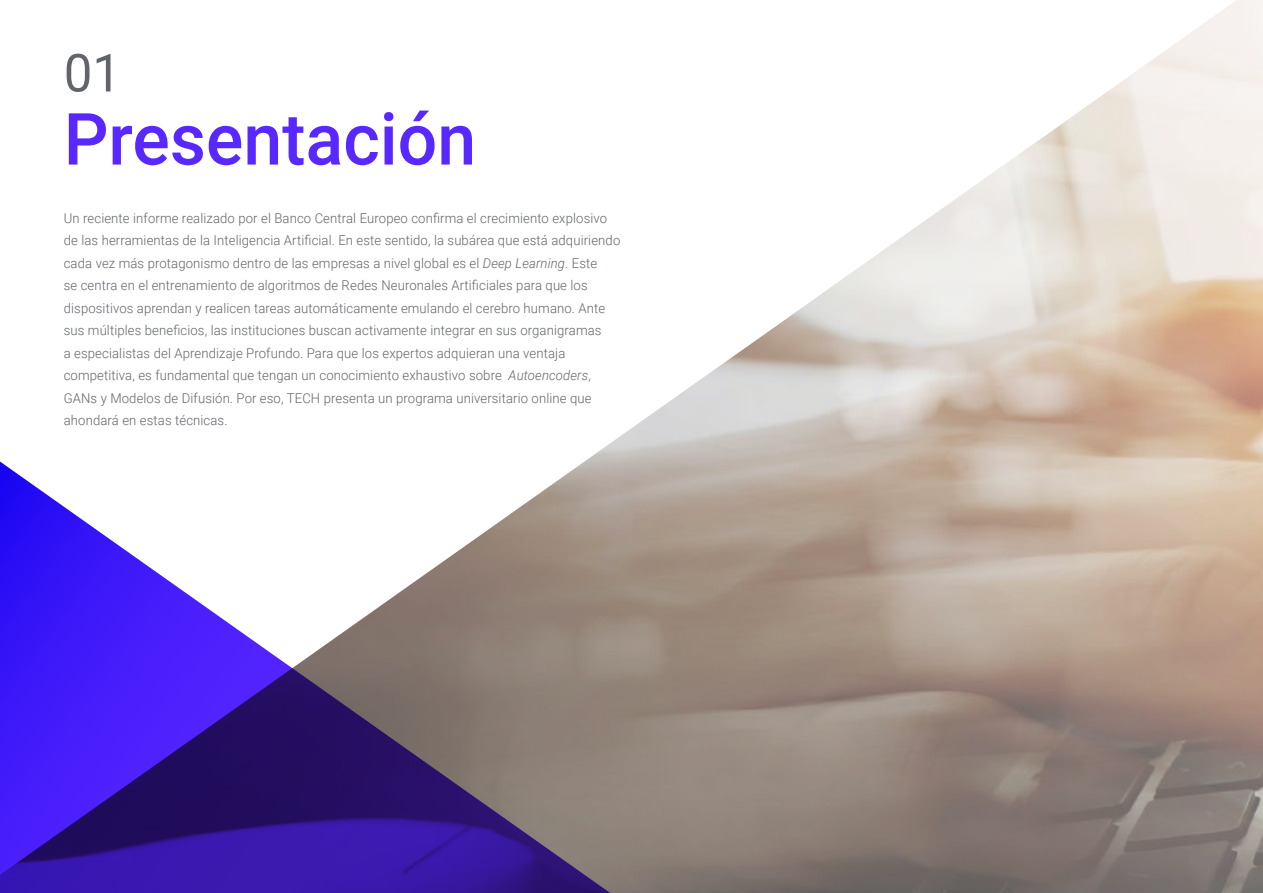
<style>
.page{position:relative;width:1263px;height:893px;background:#fff}
.page>*{position:absolute;margin:0;border:0;box-sizing:border-box;transform-origin:0 0}
.t1{font:500 72px "Roboto";color:#5927ff}
.t2{font:52.5px "Roboto";color:#61646a}
.t3{font:300 13.5px/22.5px "Roboto";letter-spacing:.01em;color:#61646a}
.s1{font-style:italic}
</style>
<div class="page">
<img style="left:607px;top:0;width:656px;height:893px">
<svg style="left:0;top:446px;width:640px;height:447px"></svg>
<h2 class="t2" style="left:64px;top:36px;width:59px">01</h2>
<h1 class="t1" style="left:64px;top:89px;width:414px">Presentación</h1>
<p class="t3" style="left:64px;top:206px;width:558px">Un reciente informe realizado por el Banco Central Europeo confirma el crecimiento explosivo de las herramientas de la Inteligencia Artificial. En este sentido, la subárea que está adquiriendo cada vez más protagonismo dentro de las empresas a nivel global es el <span class="s1">Deep Learning</span>. Este<br>se centra en el entrenamiento de algoritmos de Redes Neuronales Artificiales para que los dispositivos aprendan y realicen tareas automáticamente emulando el cerebro humano. Ante sus múltiples beneficios, las instituciones buscan activamente integrar en sus organigramas<br>a especialistas del Aprendizaje Profundo. Para que los expertos adquieran una ventaja competitiva, es fundamental que tengan un conocimiento exhaustivo sobre <span class="s1">Autoencoders</span>, GANs y Modelos de Difusión. Por eso, TECH presenta un programa universitario online que ahondará en estas técnicas.</p>
</div>
